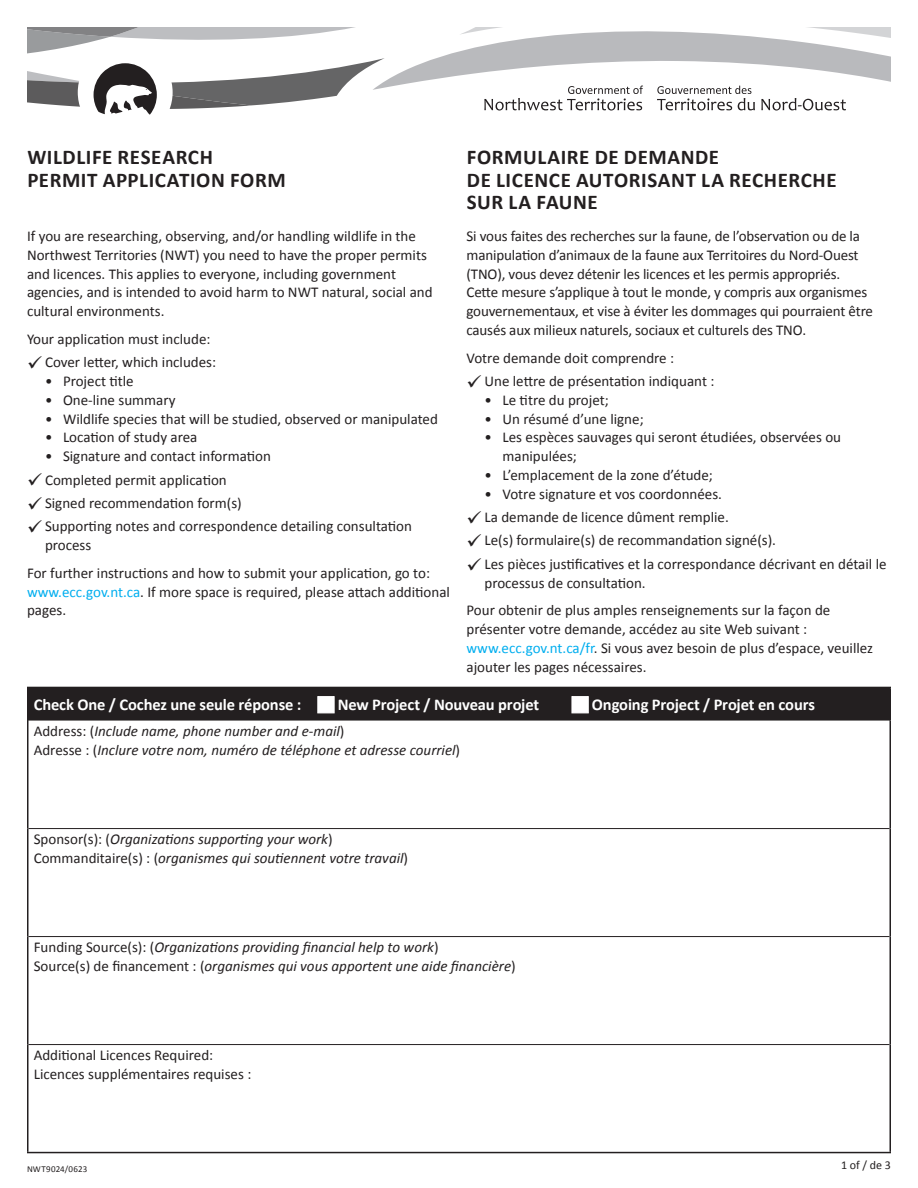
<style>
.page{position:relative;width:918px;height:1188px;background:#fff}
.page>*{position:absolute;margin:0;border:0;box-sizing:border-box;transform-origin:0 0}
.t1{font:700 21px/22.5px "Calibri";letter-spacing:.03em;color:#231f20}
.t2{font:700 16.5px "Calibri";letter-spacing:-.01em;color:#fff}
.t3{font:15px/18.8px "Calibri";color:#231f20}
.t4{font:italic 15px/18.8px "Calibri";color:#231f20}
.t5{font:12px "Calibri";color:#231f20}
.t6{font:9px "Calibri";letter-spacing:.02em;color:#231f20}
.s1{color:#00aeef}
.s2{font-style:normal}
</style>
<div class="page">
<svg style="left:27px;top:27px;width:864px;height:88px"></svg>
<div style="left:28px;top:687px;width:862px;height:34px;background:#231f20"></div>
<svg style="left:28px;top:721px;width:862px;height:431px"></svg>
<hr style="left:28px;top:828px;width:862px;height:1px;background:#231f20">
<hr style="left:28px;top:936px;width:862px;height:1px;background:#231f20">
<hr style="left:28px;top:1044px;width:862px;height:1px;background:#231f20">
<hr style="left:27px;top:687px;width:864px;height:1px;background:#231f20">
<hr style="left:27px;top:688px;width:1px;height:33px;background:#231f20">
<hr style="left:890px;top:688px;width:1px;height:33px;background:#231f20">
<hr style="left:27px;top:721px;width:1px;height:108px;background:#231f20">
<hr style="left:890px;top:721px;width:1px;height:108px;background:#231f20">
<hr style="left:27px;top:829px;width:1px;height:108px;background:#231f20">
<hr style="left:890px;top:829px;width:1px;height:108px;background:#231f20">
<hr style="left:27px;top:937px;width:1px;height:108px;background:#231f20">
<hr style="left:890px;top:937px;width:1px;height:108px;background:#231f20">
<hr style="left:27px;top:1045px;width:1px;height:107px;background:#231f20">
<hr style="left:890px;top:1045px;width:1px;height:107px;background:#231f20">
<hr style="left:27px;top:1152px;width:864px;height:1px;background:#231f20">
<div style="left:318px;top:696px;width:16px;height:17px;background:#fff;border:1px solid #fff"></div>
<div style="left:572px;top:696px;width:16px;height:17px;background:#fff;border:1px solid #fff"></div>
<h1 class="t1" style="left:27px;top:146px;width:260px">WILDLIFE RESEARCH<br>PERMIT APPLICATION FORM</h1>
<h1 class="t1" style="left:467px;top:146px;width:371px">FORMULAIRE DE DEMANDE<br>DE LICENCE AUTORISANT LA RECHERCHE<br>SUR LA FAUNE</h1>
<p class="t3" style="left:466px;top:227px;width:408px">Si vous faites des recherches sur la faune, de l’observation ou de la manipulation d’animaux de la faune aux Territoires du Nord-Ouest (TNO), vous devez détenir les licences et les permis appropriés.<br>Cette mesure s’applique à tout le monde, y compris aux organismes gouvernementaux, et vise à éviter les dommages qui pourraient être causés aux milieux naturels, sociaux et culturels des TNO.</p>
<p class="t3" style="left:466px;top:348px;width:209px">Votre demande doit comprendre :</p>
<p class="t3" style="left:466px;top:372px;width:249px">✓ Une lettre de présentation indiquant :</p>
<p class="t3" style="left:485px;top:391px;width:126px">• Le titre du projet;</p>
<p class="t3" style="left:485px;top:409px;width:161px">• Un résumé d’une ligne;</p>
<p class="t3" style="left:503px;top:428px;width:340px;text-indent:-18px">• Les espèces sauvages qui seront étudiées, observées ou manipulées;</p>
<p class="t3" style="left:485px;top:466px;width:230px">• L’emplacement de la zone d’étude;</p>
<p class="t3" style="left:485px;top:484px;width:239px">• Votre signature et vos coordonnées.</p>
<p class="t3" style="left:466px;top:508px;width:264px">✓ La demande de licence dûment remplie.</p>
<p class="t3" style="left:466px;top:531px;width:311px">✓ Le(s) formulaire(s) de recommandation signé(s).</p>
<p class="t3" style="left:485px;top:554px;width:404px;text-indent:-18px">✓ Les pièces justificatives et la correspondance décrivant en détail le processus de consultation.</p>
<p class="t3" style="left:467px;top:601px;width:408px">Pour obtenir de plus amples renseignements sur la façon de présenter votre demande, accédez au site Web suivant : <span class="s1">www.ecc.gov.nt.ca/fr</span>. Si vous avez besoin de plus d’espace, veuillez ajouter les pages nécessaires.</p>
<p class="t3" style="left:27px;top:227px;width:407px">If you are researching, observing, and/or handling wildlife in the Northwest Territories (NWT) you need to have the proper permits and licences. This applies to everyone, including government agencies, and is intended to avoid harm to NWT natural, social and cultural environments.</p>
<p class="t3" style="left:27px;top:330px;width:185px">Your application must include:</p>
<p class="t3" style="left:27px;top:353px;width:191px">✓ Cover letter, which includes:</p>
<p class="t3" style="left:45px;top:372px;width:90px">• Project title</p>
<p class="t3" style="left:45px;top:391px;width:132px">• One-line summary</p>
<p class="t3" style="left:45px;top:409px;width:394px">• Wildlife species that will be studied, observed or manipulated</p>
<p class="t3" style="left:45px;top:428px;width:154px">• Location of study area</p>
<p class="t3" style="left:45px;top:447px;width:227px">• Signature and contact information</p>
<p class="t3" style="left:27px;top:470px;width:201px">✓ Completed permit application</p>
<p class="t3" style="left:27px;top:494px;width:216px">✓ Signed recommendation form(s)</p>
<p class="t3" style="left:45px;top:517px;width:369px;text-indent:-18px">✓ Supporting notes and correspondence detailing consultation process</p>
<p class="t3" style="left:27px;top:563px;width:425px">For further instructions and how to submit your application, go to: <span class="s1">www.ecc.gov.nt.ca</span>. If more space is required, please attach additional pages.</p>
<p class="t2" style="left:34px;top:694px;width:269px">Check One / Cochez une seule réponse :</p>
<p class="t2" style="left:338px;top:694px;width:203px">New Project / Nouveau projet</p>
<p class="t2" style="left:592px;top:694px;width:225px">Ongoing Project / Projet en cours</p>
<p class="t4" style="left:34px;top:721px;width:428px"><span class="s2">Address: (</span>Include name, phone number and e-mail<span class="s2">)<br>Adresse : (</span>Inclure votre nom, numéro de téléphone et adresse courriel<span class="s2">)</span></p>
<p class="t4" style="left:34px;top:829px;width:376px"><span class="s2">Sponsor(s): (</span>Organizations supporting your work<span class="s2">)<br>Commanditaire(s) : (</span>organismes qui soutiennent votre travail<span class="s2">)</span></p>
<p class="t4" style="left:34px;top:937px;width:484px"><span class="s2">Funding Source(s): (</span>Organizations providing financial help to work<span class="s2">)<br>Source(s) de financement : (</span>organismes qui vous apportent une aide financière<span class="s2">)</span></p>
<p class="t3" style="left:34px;top:1046px;width:219px">Additional Licences Required:<br>Licences supplémentaires requises :</p>
<p class="t6" style="left:27px;top:1164px;width:62px">NWT9024/0623</p>
<p class="t5" style="left:841px;top:1158px;width:51px">1 of / de 3</p>
</div>
